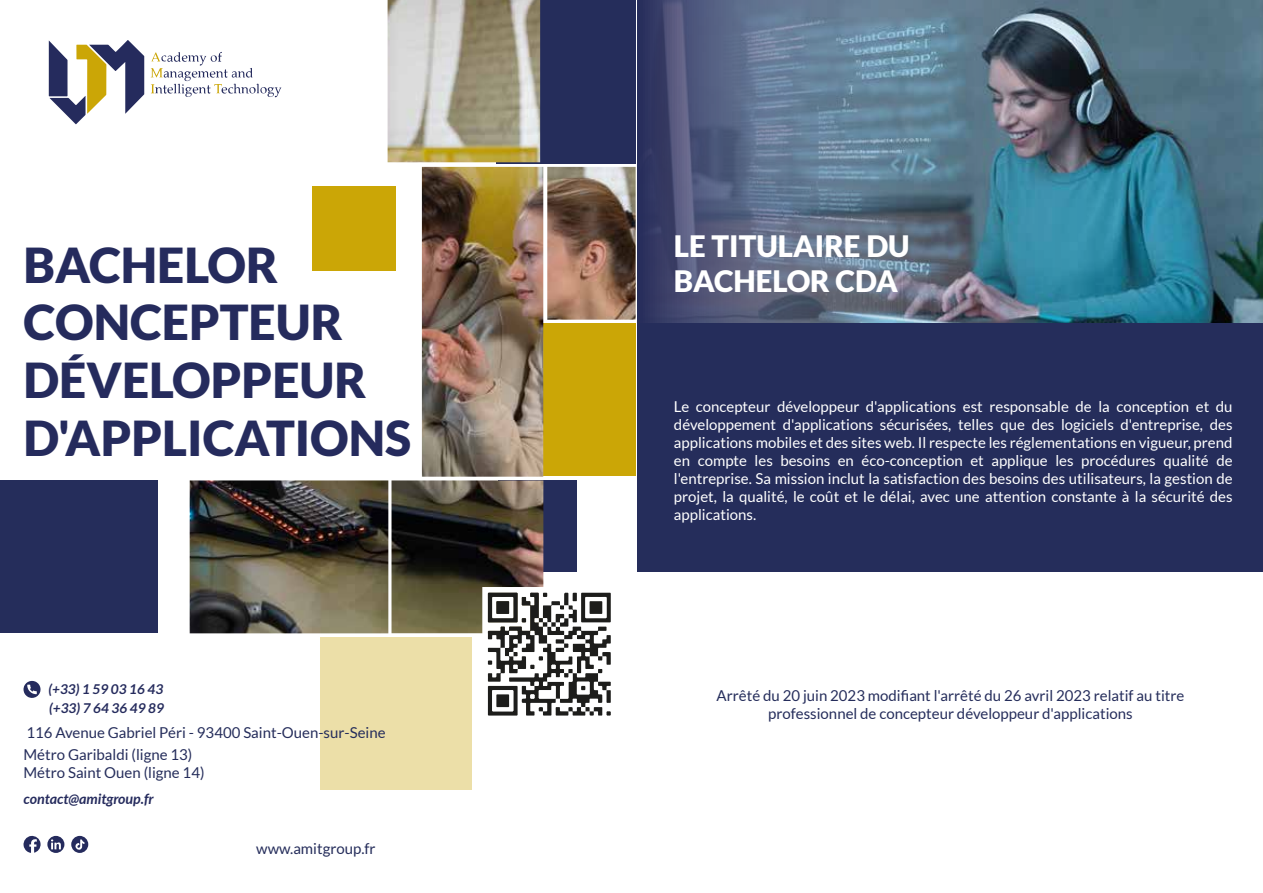
<style>
.page{position:relative;width:1263px;height:893px;background:#fff}
.page>*{position:absolute;margin:0;border:0;box-sizing:border-box;transform-origin:0 0}
.t1{font:900 48.15px/57.8px "Lato";color:#252b5d}
.t2{font:900 29.55px/35.4px "Lato";color:#fff}
.t3{font:15px/18px "Lato";color:#fff;text-align:justify}
.t4{font:15px/18px "Lato";color:#252d5b;text-align:center}
.t5{font:italic 700 14.25px "Lato";color:#252b5d}
.t6{font:italic 700 13.5px/18.8px "Lato";color:#252b5d}
</style>
<div class="page">
<img style="left:637px;top:0;width:626px;height:323px">
<svg style="left:49px;top:40px;width:95px;height:84px"></svg>
<svg style="left:151px;top:52px;width:39px;height:45px"></svg>
<div style="left:637px;top:323px;width:626px;height:248px;background:#252d5b"></div>
<div style="left:0;top:480px;width:158px;height:153px;background:#252d5b"></div>
<div style="left:320px;top:637px;width:152px;height:153px;background:#ecdfa8"></div>
<img style="left:190px;top:0;width:446px;height:633px">
<svg style="left:71px;top:836px;width:17px;height:17px"></svg>
<svg style="left:47px;top:836px;width:17px;height:17px"></svg>
<svg style="left:23px;top:835px;width:18px;height:18px"></svg>
<svg style="left:23px;top:681px;width:18px;height:17px"></svg>
<svg style="left:482px;top:587px;width:135px;height:129px"></svg>
<h1 class="t1" style="left:24px;top:235px;width:389px">BACHELOR<br>CONCEPTEUR<br>DÉVELOPPEUR<br>D'APPLICATIONS</h1>
<p class="t6" style="left:49px;top:680px;width:117px">(+33) 1 59 03 16 43 (+33) 7 64 36 49 89</p>
<p class="t4" style="left:24px;top:721px;width:364px;line-height:21.9px;text-align:left">116 Avenue Gabriel Péri - 93400 Saint-Ouen-sur-Seine<br>Métro Garibaldi (ligne 13)</p>
<p class="t4" style="left:24px;top:763px;width:183px">Métro Saint Ouen (ligne 14)</p>
<p class="t5" style="left:24px;top:791px;width:132px">contact@amitgroup.fr</p>
<p class="t4" style="left:256px;top:839px;width:121px">www.amitgroup.fr</p>
<h2 class="t2" style="left:674px;top:227px;width:237px">LE TITULAIRE DU<br>BACHELOR CDA</h2>
<p class="t3" style="left:674px;top:397px;width:560px">Le concepteur développeur d'applications est responsable de la conception et du développement d'applications sécurisées, telles que des logiciels d'entreprise, des applications mobiles et des sites web. Il respecte les réglementations en vigueur, prend en compte les besoins en éco-conception et applique les procédures qualité de l'entreprise. Sa mission inclut la satisfaction des besoins des utilisateurs, la gestion de projet, la qualité, le coût et le délai, avec une attention constante à la sécurité des applications.</p>
<p class="t4" style="left:716px;top:686px;width:469px">Arrêté du 20 juin 2023 modifiant l'arrêté du 26 avril 2023 relatif au titre professionnel de concepteur développeur d'applications</p>
</div>
